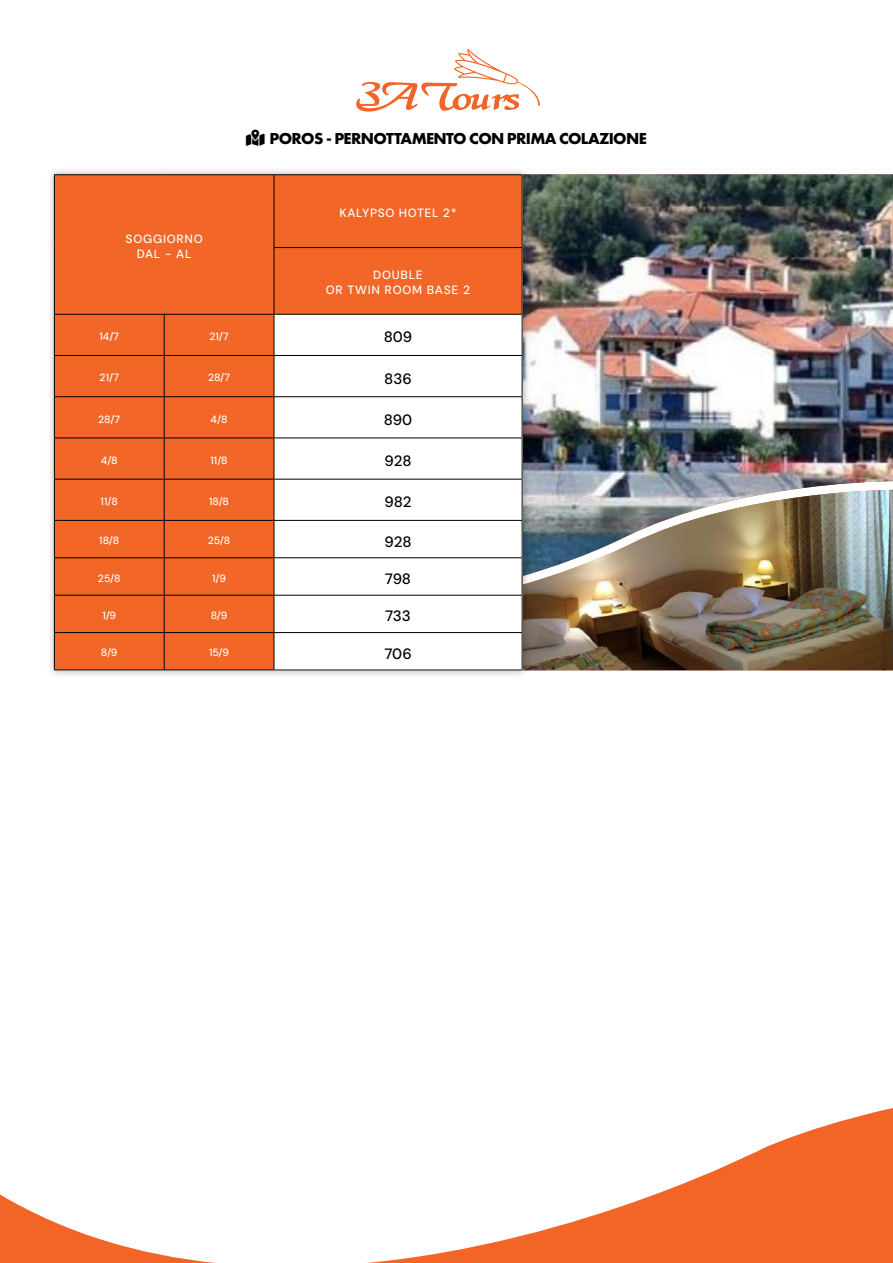
<style>
.page{position:relative;width:893px;height:1263px;background:#fff}
.page>*{position:absolute;margin:0;border:0;box-sizing:border-box;transform-origin:0 0}
.t1{font:700 16.5px "Futura PT";letter-spacing:-.04em;color:#000}
.t2{font:15px "DM Sans 9 pt";letter-spacing:-.015em;color:#000}
.t3{font:12px/15px "DM Sans 9 pt";letter-spacing:.06em;color:#fff;text-align:center}
.t4{font:10.5px "DM Sans 9 pt";color:#fff}
</style>
<div class="page">
<img style="left:531px;top:577px;width:362px;height:93px">
<img style="left:531px;top:174px;width:362px;height:403px">
<svg style="left:356px;top:49px;width:184px;height:63px"></svg>
<div style="left:46px;top:166px;width:485px;height:513px;background:#000;opacity:.3"></div>
<div style="left:54px;top:174px;width:468px;height:496px;background:#fff"></div>
<div style="left:55px;top:175px;width:219px;height:495px;background:#f26727"></div>
<div style="left:275px;top:175px;width:247px;height:139px;background:#f26727"></div>
<hr style="left:274px;top:174px;width:248px;height:1px;background:#000">
<hr style="left:522px;top:175px;width:1px;height:72px;background:#000">
<hr style="left:274px;top:247px;width:248px;height:1px;background:#000">
<hr style="left:522px;top:248px;width:1px;height:66px;background:#000">
<hr style="left:54px;top:314px;width:110px;height:1px;background:#000">
<hr style="left:54px;top:315px;width:1px;height:40px;background:#000">
<hr style="left:164px;top:314px;width:110px;height:1px;background:#000">
<hr style="left:164px;top:315px;width:1px;height:40px;background:#000">
<hr style="left:274px;top:314px;width:248px;height:1px;background:#000">
<hr style="left:274px;top:315px;width:1px;height:40px;background:#000">
<hr style="left:522px;top:315px;width:1px;height:40px;background:#000">
<hr style="left:54px;top:355px;width:110px;height:1px;background:#000">
<hr style="left:54px;top:356px;width:1px;height:40px;background:#000">
<hr style="left:164px;top:355px;width:110px;height:1px;background:#000">
<hr style="left:164px;top:356px;width:1px;height:40px;background:#000">
<hr style="left:274px;top:355px;width:248px;height:1px;background:#000">
<hr style="left:274px;top:356px;width:1px;height:40px;background:#000">
<hr style="left:522px;top:356px;width:1px;height:40px;background:#000">
<hr style="left:54px;top:396px;width:110px;height:1px;background:#000">
<hr style="left:54px;top:397px;width:1px;height:41px;background:#000">
<hr style="left:164px;top:396px;width:110px;height:1px;background:#000">
<hr style="left:164px;top:397px;width:1px;height:41px;background:#000">
<hr style="left:274px;top:396px;width:248px;height:1px;background:#000">
<hr style="left:274px;top:397px;width:1px;height:41px;background:#000">
<hr style="left:522px;top:397px;width:1px;height:41px;background:#000">
<hr style="left:54px;top:438px;width:110px;height:1px;background:#000">
<hr style="left:54px;top:438px;width:1px;height:41px;background:#000">
<hr style="left:164px;top:438px;width:110px;height:1px;background:#000">
<hr style="left:164px;top:438px;width:1px;height:41px;background:#000">
<hr style="left:274px;top:438px;width:248px;height:1px;background:#000">
<hr style="left:274px;top:438px;width:1px;height:41px;background:#000">
<hr style="left:522px;top:438px;width:1px;height:41px;background:#000">
<hr style="left:54px;top:479px;width:110px;height:1px;background:#000">
<hr style="left:54px;top:479px;width:1px;height:41px;background:#000">
<hr style="left:164px;top:479px;width:110px;height:1px;background:#000">
<hr style="left:164px;top:479px;width:1px;height:41px;background:#000">
<hr style="left:274px;top:479px;width:248px;height:1px;background:#000">
<hr style="left:274px;top:479px;width:1px;height:41px;background:#000">
<hr style="left:522px;top:479px;width:1px;height:41px;background:#000">
<hr style="left:54px;top:520px;width:110px;height:1px;background:#000">
<hr style="left:54px;top:521px;width:1px;height:36px;background:#000">
<hr style="left:164px;top:520px;width:110px;height:1px;background:#000">
<hr style="left:164px;top:521px;width:1px;height:36px;background:#000">
<hr style="left:274px;top:520px;width:248px;height:1px;background:#000">
<hr style="left:274px;top:521px;width:1px;height:36px;background:#000">
<hr style="left:522px;top:521px;width:1px;height:36px;background:#000">
<hr style="left:54px;top:557px;width:110px;height:1px;background:#000">
<hr style="left:54px;top:558px;width:1px;height:37px;background:#000">
<hr style="left:164px;top:557px;width:110px;height:1px;background:#000">
<hr style="left:164px;top:558px;width:1px;height:37px;background:#000">
<hr style="left:274px;top:557px;width:248px;height:1px;background:#000">
<hr style="left:274px;top:558px;width:1px;height:37px;background:#000">
<hr style="left:522px;top:558px;width:1px;height:37px;background:#000">
<hr style="left:54px;top:595px;width:110px;height:1px;background:#000">
<hr style="left:54px;top:595px;width:1px;height:37px;background:#000">
<hr style="left:164px;top:595px;width:110px;height:1px;background:#000">
<hr style="left:164px;top:595px;width:1px;height:37px;background:#000">
<hr style="left:274px;top:595px;width:248px;height:1px;background:#000">
<hr style="left:274px;top:595px;width:1px;height:37px;background:#000">
<hr style="left:522px;top:595px;width:1px;height:37px;background:#000">
<hr style="left:54px;top:632px;width:110px;height:1px;background:#000">
<hr style="left:54px;top:633px;width:1px;height:37px;background:#000">
<hr style="left:164px;top:632px;width:110px;height:1px;background:#000">
<hr style="left:164px;top:633px;width:1px;height:37px;background:#000">
<hr style="left:274px;top:632px;width:248px;height:1px;background:#000">
<hr style="left:274px;top:633px;width:1px;height:37px;background:#000">
<hr style="left:522px;top:633px;width:1px;height:37px;background:#000">
<hr style="left:54px;top:670px;width:110px;height:1px;background:#000">
<hr style="left:164px;top:670px;width:110px;height:1px;background:#000">
<hr style="left:274px;top:670px;width:248px;height:1px;background:#000">
<hr style="left:54px;top:174px;width:110px;height:1px;background:#000">
<hr style="left:54px;top:175px;width:1px;height:73px;background:#000">
<hr style="left:164px;top:174px;width:110px;height:1px;background:#000">
<hr style="left:274px;top:175px;width:1px;height:72px;background:#000">
<hr style="left:54px;top:248px;width:1px;height:66px;background:#000">
<hr style="left:274px;top:248px;width:1px;height:66px;background:#000">
<svg style="left:0;top:1108px;width:893px;height:155px"></svg>
<h1 class="t1" style="left:270px;top:128px;width:379px">POROS - PERNOTTAMENTO CON PRIMA COLAZIONE</h1>
<p class="t3" style="left:126px;top:231px;width:79px">SOGGIORNO<br>DAL - AL</p>
<p class="t3" style="left:340px;top:205px;width:119px">KALYPSO HOTEL 2*</p>
<p class="t3" style="left:326px;top:268px;width:146px">DOUBLE<br>OR TWIN ROOM BASE 2</p>
<p class="t4" style="left:99px;top:330px;width:21px">14/7</p>
<p class="t4" style="left:209px;top:330px;width:21px">21/7</p>
<h2 class="t2" style="left:384px;top:328px;width:30px">809</h2>
<p class="t4" style="left:100px;top:371px;width:21px">21/7</p>
<p class="t4" style="left:208px;top:371px;width:23px">28/7</p>
<h2 class="t2" style="left:384px;top:369px;width:29px">836</h2>
<p class="t4" style="left:98px;top:412px;width:23px">28/7</p>
<p class="t4" style="left:211px;top:412px;width:18px">4/8</p>
<h2 class="t2" style="left:384px;top:410px;width:30px">890</h2>
<p class="t4" style="left:101px;top:454px;width:18px">4/8</p>
<p class="t4" style="left:210px;top:454px;width:19px">11/8</p>
<h2 class="t2" style="left:385px;top:451px;width:29px">928</h2>
<p class="t4" style="left:101px;top:495px;width:19px">11/8</p>
<p class="t4" style="left:209px;top:495px;width:22px">18/8</p>
<h2 class="t2" style="left:385px;top:493px;width:29px">982</h2>
<p class="t4" style="left:99px;top:534px;width:22px">18/8</p>
<p class="t4" style="left:208px;top:534px;width:24px">25/8</p>
<h2 class="t2" style="left:385px;top:532px;width:29px">928</h2>
<p class="t4" style="left:98px;top:571px;width:24px">25/8</p>
<p class="t4" style="left:212px;top:571px;width:15px">1/9</p>
<h2 class="t2" style="left:385px;top:569px;width:28px">798</h2>
<p class="t4" style="left:102px;top:609px;width:15px">1/9</p>
<p class="t4" style="left:211px;top:609px;width:18px">8/9</p>
<h2 class="t2" style="left:385px;top:607px;width:27px">733</h2>
<p class="t4" style="left:101px;top:646px;width:18px">8/9</p>
<p class="t4" style="left:209px;top:646px;width:22px">15/9</p>
<h2 class="t2" style="left:384px;top:644px;width:29px">706</h2>
</div>
